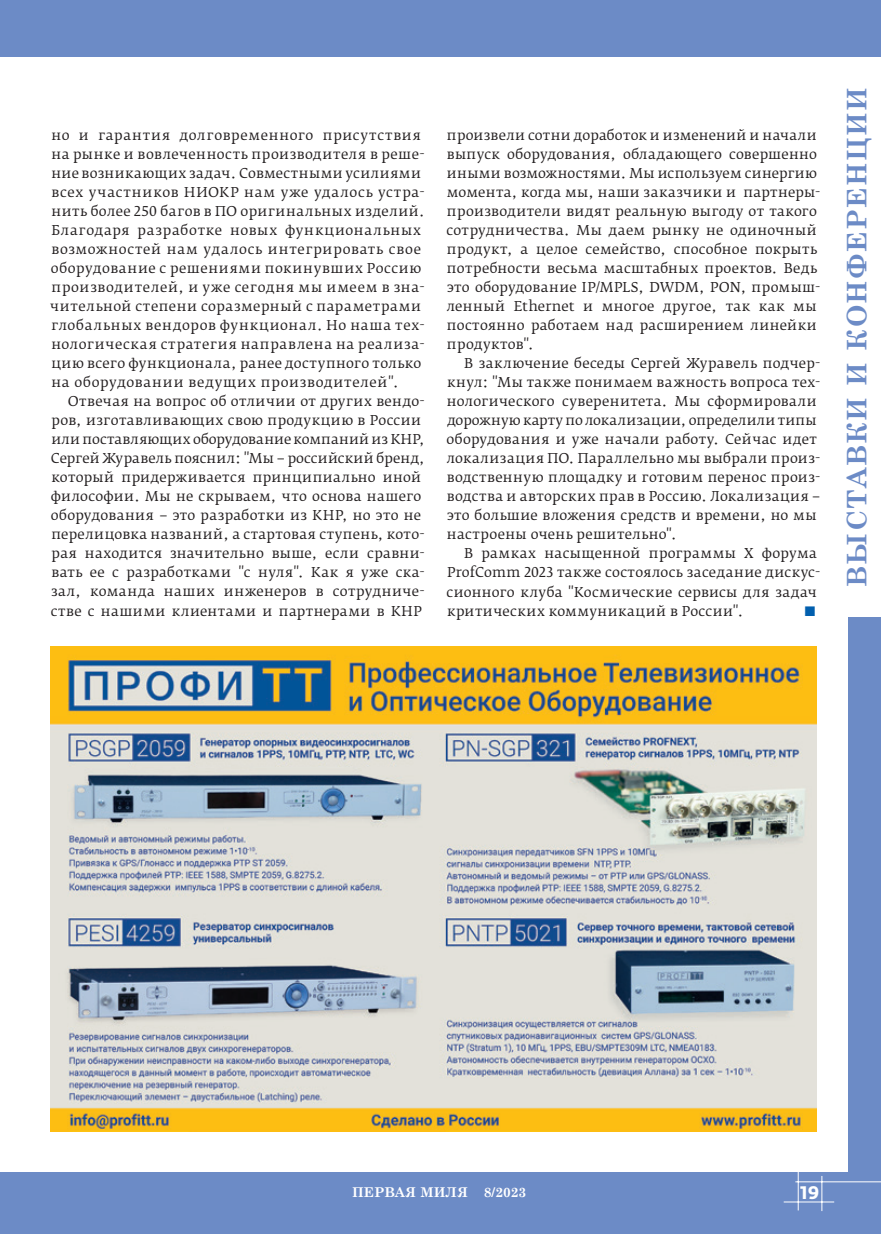
<style>
.page{position:relative;width:881px;height:1234px;background:#fff}
.page>*{position:absolute;margin:0;border:0;box-sizing:border-box;transform-origin:0 0}
.t1{font:700 27px "Century Schoolbook";letter-spacing:.05em;color:#6c8bc6}
.t2{font:700 18px "Fedra Sans Pro";color:#fff}
.t3{font:13.5px/19px "Fedra Serif B Pro";letter-spacing:.025em;color:#231f20}
.t4{font:13.5px/19px "Fedra Serif B Pro";letter-spacing:.045em;color:#231f20}
.t5{font:700 13.5px "Century Schoolbook";color:#fff}
.t6{font:13.5px "Fedra Serif B Pro";color:#015fae}
</style>
<div class="page">
<div style="left:0;top:0;width:880px;height:57px;background:#6c8bc6"></div>
<div style="left:0;top:1172px;width:880px;height:61px;background:#6c8bc6"></div>
<div style="left:847px;top:0;width:33px;height:1233px;background:#6c8bc6"></div>
<hr style="left:783px;top:1201px;width:50px;height:1px;background:#fff">
<hr style="left:797px;top:1171px;width:1px;height:39px;background:#fff">
<hr style="left:821px;top:1175px;width:1px;height:35px;background:#fff">
<hr style="left:795px;top:1181px;width:85px;height:1px;background:#fff">
<div style="left:846px;top:57px;width:34px;height:560px;background:#fff"></div>
<img style="left:51px;top:646px;width:765px;height:484px">
<p class="t4" style="left:50px;top:125px;width:376px">но и гарантия долговременного присутствия на рынке и вовлеченность производителя в реше&shy;ние возникающих задач. Совместными усилиями всех участников НИОКР нам уже удалось устра&shy;нить более 250 багов в ПО оригинальных изделий.<br>Благодаря разработке новых функциональных возможностей нам удалось интегрировать свое оборудование с решениями покинувших Россию производителей, и уже сегодня мы имеем в зна&shy;чительной степени соразмерный с параметрами глобальных вендоров функционал. Но наша тех&shy;нологическая стратегия направлена на реализа&shy;цию всего функционала, ранее доступного только на оборудовании ведущих производителей".</p>
<p class="t3" style="left:51px;top:392px;width:375px;text-indent:17px">Отвечая на вопрос об отличии от других вендо&shy;ров, изготавливающих свою продукцию в России или поставляющих оборудование компаний из КНР, Сергей Журавель пояснил: "Мы − российский бренд, который придерживается принципиально иной философии. Мы не скрываем, что основа нашего оборудования − это разработки из КНР, но это не перелицовка названий, а стартовая ступень, кото&shy;рая находится значительно выше, если сравни&shy;вать ее с разработками "с нуля". Как я уже ска&shy;зал, команда наших инженеров в сотрудниче&shy;стве с нашими клиентами и партнерами в КНР</p>
<p class="t3" style="left:446px;top:125px;width:375px">произвели сотни доработок и изменений и начали выпуск оборудования, обладающего совершенно иными возможностями. Мы используем синергию момента, когда мы, наши заказчики и партнеры&shy;производители видят реальную выгоду от такого сотрудничества. Мы даем рынку не одиночный продукт, а целое семейство, способное покрыть потребности весьма масштабных проектов. Ведь это оборудование IP/MPLS, DWDM, PON, промыш&shy;ленный Ethernet и многое другое, так как мы постоянно работаем над расширением линейки продуктов".</p>
<p class="t3" style="left:446px;top:354px;width:375px;text-indent:17px">В заключение беседы Сергей Журавель подчер&shy;кнул: "Мы также понимаем важность вопроса тех&shy;нологического суверенитета. Мы сформировали дорожную карту по локализации, определили типы оборудования и уже начали работу. Сейчас идет локализация ПО. Параллельно мы выбрали произ&shy;водственную площадку и готовим перенос произ&shy;водства и авторских прав в Россию. Локализация − это большие вложения средств и времени, но мы настроены очень решительно".</p>
<p class="t3" style="left:446px;top:544px;width:375px;text-indent:17px">В рамках насыщенной программы X форума ProfComm 2023 также состоялось заседание дискус&shy;сионного клуба "Космические сервисы для задач критических коммуникаций в России".</p>
<p class="t6" style="left:803px;top:602px;width:14px">■</p>
<h1 class="t1" style="left:835px;top:586px;width:501px;rotate:-90deg">ВЫСТАВКИ И КОНФЕРЕНЦИИ</h1>
<p class="t5" style="left:352px;top:1181px;width:176px">ПЕРВАЯ МИЛЯ 8/2023</p>
<h2 class="t2" style="left:800px;top:1180px;width:20px">19</h2>
</div>
